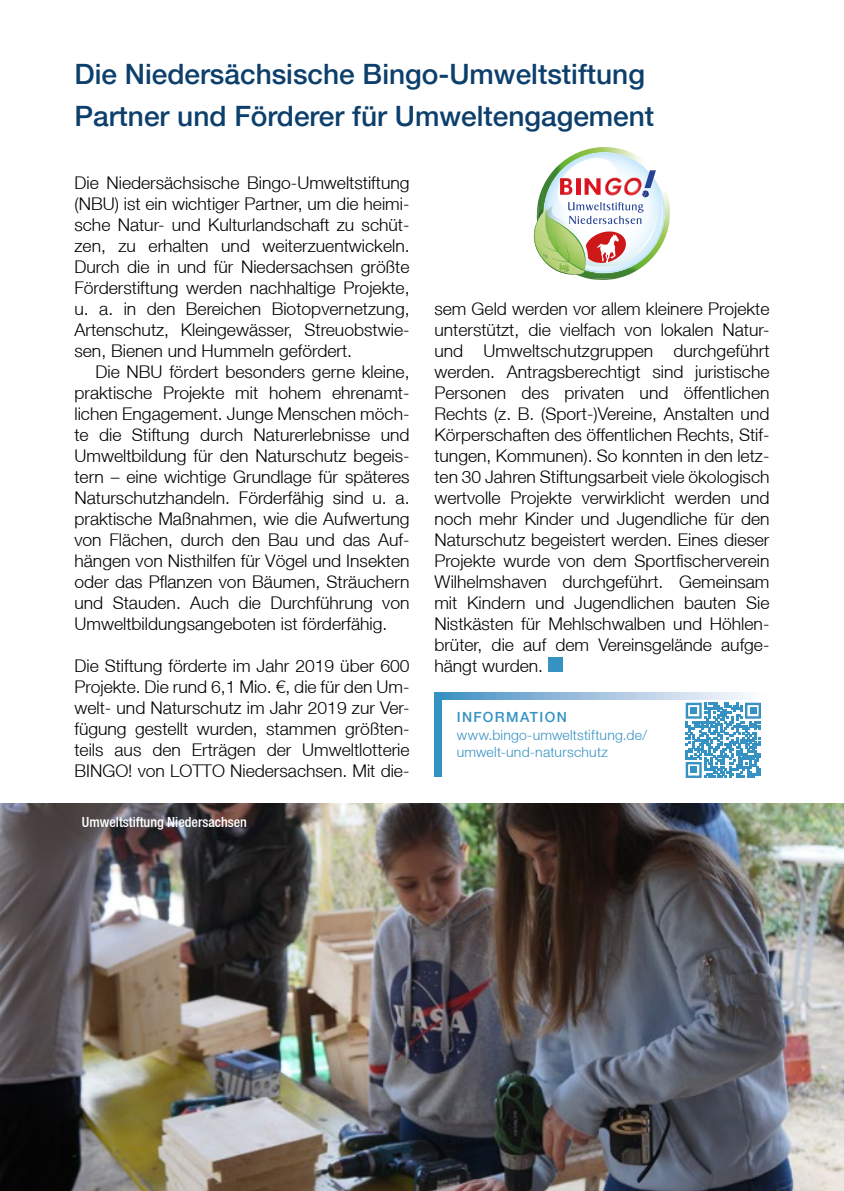
<style>
.page{position:relative;width:844px;height:1191px;background:#fff}
.page>*{position:absolute;margin:0;border:0;box-sizing:border-box;transform-origin:0 0}
.t1{font:500 28px/42px "Helvetica Neue LT";color:#0c3f6c}
.t2{font:300 17.5px/21px "Helvetica Neue LT";color:#000;text-align:justify}
.t3{font:300 14px/17.5px "Helvetica Neue LT";letter-spacing:.015em;color:#3692c3}
.t4{font:500 condensed 14px "Helvetica Neue LT";color:#fff}
.t5{font:500 14px "Helvetica Neue LT";letter-spacing:.095em;color:#3692c3}
</style>
<div class="page">
<img style="left:533px;top:224px;width:3px;height:19px">
<svg style="left:536px;top:147px;width:134px;height:133px"></svg>
<svg style="left:441px;top:692px;width:306px;height:7px;background:#a0c3df"></svg>
<div style="left:548px;top:657px;width:14px;height:15px;background:#3692c3"></div>
<img style="left:0;top:804px;width:843px;height:387px">
<div style="left:434px;top:692px;width:7px;height:84px;background:#3692c3"></div>
<svg style="left:685px;top:702px;width:75px;height:76px"></svg>
<div style="left:690px;top:707px;width:7px;height:7px;background:#3692c3"></div>
<div style="left:749px;top:707px;width:7px;height:7px;background:#3692c3"></div>
<div style="left:690px;top:766px;width:7px;height:7px;background:#3692c3"></div>
<h1 class="t1" style="left:74px;top:53px;width:581px">Die Niedersächsische Bingo-Umweltstiftung<br>Partner und Förderer für Umweltengagement</h1>
<p class="t2" style="left:74px;top:172px;width:336px">Die Niedersächsische Bingo-Umweltstiftung (NBU) ist ein wichtiger Partner, um die heimi&shy;sche Natur- und Kulturlandschaft zu schüt&shy;zen, zu erhalten und weiterzuentwickeln.<br>Durch die in und für Niedersachsen größte Förderstiftung werden nachhaltige Projekte, u. a. in den Bereichen Biotopvernetzung, Artenschutz, Kleingewässer, Streuobstwie&shy;sen, Bienen und Hummeln gefördert.</p>
<p class="t2" style="left:74px;top:361px;width:336px;text-indent:21px">Die NBU fördert besonders gerne kleine, praktische Projekte mit hohem ehrenamt&shy;lichen Engagement. Junge Menschen möch&shy;te die Stiftung durch Naturerlebnisse und Umweltbildung für den Naturschutz begeis&shy;tern – eine wichtige Grundlage für späteres Naturschutzhandeln. Förderfähig sind u. a. praktische Maßnahmen, wie die Aufwertung von Flächen, durch den Bau und das Auf&shy;hängen von Nisthilfen für Vögel und Insekten oder das Pflanzen von Bäumen, Sträuchern und Stauden. Auch die Durchführung von Umweltbildungsangeboten ist förderfähig.</p>
<p class="t2" style="left:74px;top:655px;width:336px">Die Stiftung förderte im Jahr 2019 über 600<br>Projekte. Die rund 6,1 Mio. €, die für den Um&shy;welt- und Naturschutz im Jahr 2019 zur Ver&shy;fügung gestellt wurden, stammen größten&shy;teils aus den Erträgen der Umweltlotterie BINGO! von LOTTO Niedersachsen. Mit die-</p>
<p class="t4" style="left:82px;top:813px;width:167px">Umweltstiftung Niedersachsen</p>
<p class="t2" style="left:434px;top:298px;width:336px">sem Geld werden vor allem kleinere Projekte unterstützt, die vielfach von lokalen Natur&shy;und Umweltschutzgruppen durchgeführt werden. Antragsberechtigt sind juristische Personen des privaten und öffentlichen Rechts (z. B. (Sport-)Vereine, Anstalten und Körperschaften des öffentlichen Rechts, Stif&shy;tungen, Kommunen). So konnten in den letz&shy;ten 30 Jahren Stiftungsarbeit viele ökologisch wertvolle Projekte verwirklicht werden und noch mehr Kinder und Jugendliche für den Naturschutz begeistert werden. Eines dieser Projekte wurde von dem Sportfischerverein Wilhelmshaven durchgeführt. Gemeinsam mit Kindern und Jugendlichen bauten Sie Nistkästen für Mehlschwalben und Höhlen&shy;brüter, die auf dem Vereinsgelände aufge&shy;hängt wurden.</p>
<p class="t5" style="left:456px;top:708px;width:111px">INFORMATION</p>
<p class="t3" style="left:456px;top:725px;width:192px">www.bingo-umweltstiftung.de/ umwelt-und-naturschutz</p>
</div>
